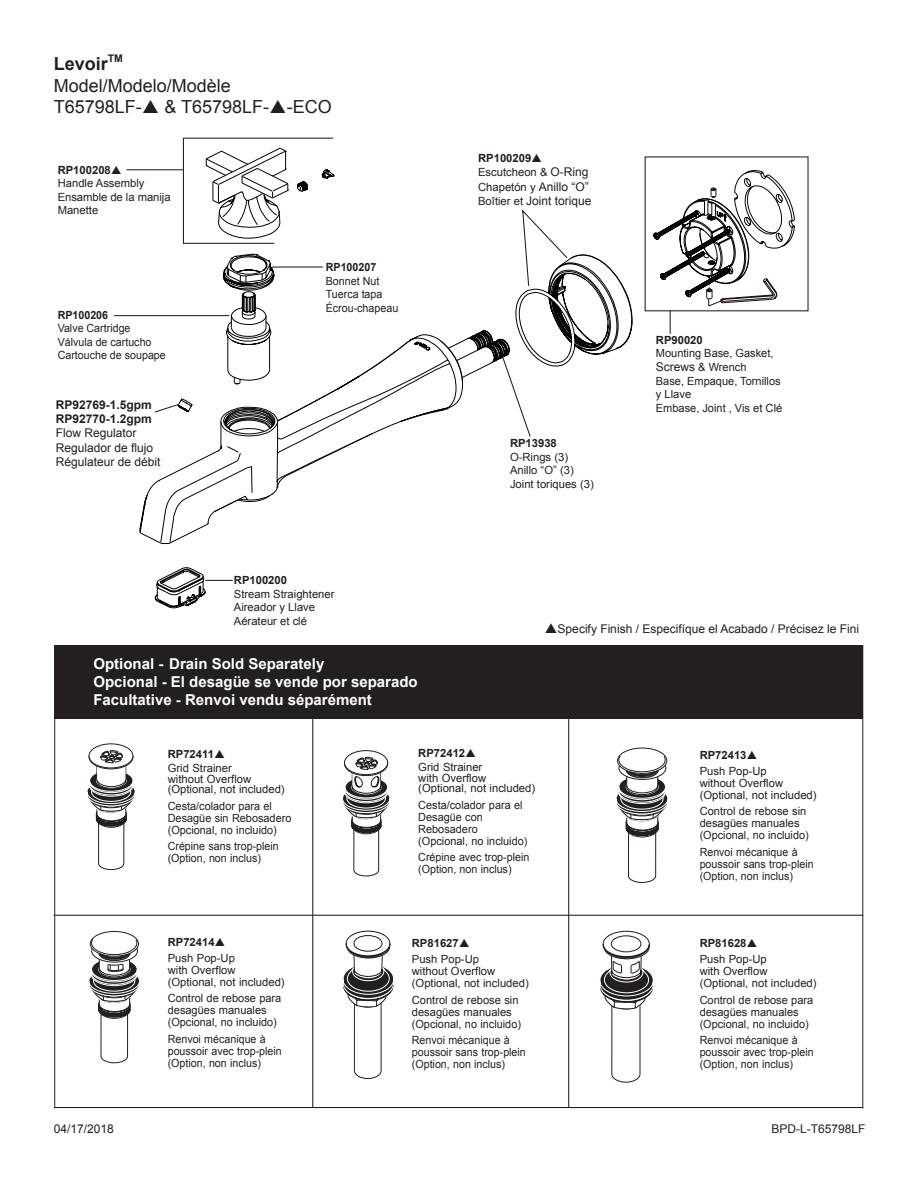
<style>
.page{position:relative;width:918px;height:1188px;background:#fff}
.page>*{position:absolute;margin:0;border:0;box-sizing:border-box;transform-origin:0 0}
.t1{font:18px/21.6px "Arial";color:#231f20}
.t2{font:700 18px "Arial";color:#231f20}
.t3{font:700 15px/18px "Arial";color:#fff}
.t4{font:12.15px "Arial";color:#231f20}
.t5{font:12px/14.4px "Arial";color:#231f20}
.t6{font:700 12px/14.4px "Arial";color:#231f20}
.t7{font:11.25px/12px "Arial";color:#231f20}
.t8{font:11.25px/12px "Arial";color:#231f20;scale:.95 1}
.t9{font:700 11.25px "Arial";color:#231f20}
.t10{font:700 11.25px "Arial";color:#231f20;scale:.95 1}
.t11{font:700 10.5px "Arial";color:#231f20}
.s1{font-weight:700}
.s2{font-size:12px}
.s3{font-size:11.25px}
</style>
<div class="page">
<svg style="left:140px;top:170px;width:210px;height:362px"></svg>
<svg style="left:654px;top:170px;width:141px;height:164px"></svg>
<hr style="left:126px;top:169px;width:57px;height:1px;background:#231f20">
<svg style="left:155px;top:567px;width:78px;height:41px"></svg>
<svg style="left:89px;top:931px;width:51px;height:132px"></svg>
<svg style="left:342px;top:750px;width:48px;height:126px"></svg>
<svg style="left:87px;top:744px;width:48px;height:126px"></svg>
<div style="left:54px;top:645px;width:809px;height:74px;background:#231f20"></div>
<hr style="left:568px;top:719px;width:1px;height:388px;background:#231f20">
<hr style="left:312px;top:719px;width:1px;height:388px;background:#231f20">
<hr style="left:54px;top:915px;width:809px;height:1px;background:#231f20">
<svg style="left:343px;top:931px;width:51px;height:148px"></svg>
<svg style="left:600px;top:931px;width:54px;height:152px"></svg>
<svg style="left:616px;top:748px;width:52px;height:135px"></svg>
<hr style="left:114px;top:315px;width:115px;height:1px;background:#231f20">
<svg style="left:154px;top:137px;width:478px;height:308px"></svg>
<h1 class="t2" style="left:54px;top:52px;width:56px">Levoir</h1>
<p class="t11" style="left:108px;top:51px;width:17px">TM</p>
<h1 class="t1" style="left:54px;top:75px;width:179px">Model/Modelo/Modèle<br>T65798LF-</h1>
<h1 class="t1" style="left:164px;top:96px;width:169px">&amp; T65798LF- -ECO</h1>
<p class="t9" style="left:58px;top:162px;width:55px">RP100208</p>
<p class="t7" style="left:58px;top:177px;width:114px;line-height:13.5px">Handle Assembly<br>Ensamble de la manija<br>Manette</p>
<p class="t10" style="left:58px;top:307px;width:55px">RP100206</p>
<p class="t8" style="left:58px;top:321px;width:115px;line-height:13.5px">Valve Cartridge<br>Válvula de cartucho<br>Cartouche de soupape</p>
<p class="t6" style="left:56px;top:398px;width:98px">RP92769-1.5gpm<br>RP92770-1.2gpm</p>
<p class="t5" style="left:56px;top:426px;width:106px">Flow Regulator<br>Regulador de flujo<br>Régulateur de débit</p>
<p class="t10" style="left:326px;top:260px;width:55px">RP100207</p>
<p class="t8" style="left:326px;top:274px;width:78px;line-height:13.5px">Bonnet Nut<br>Tuerca tapa<br>Écrou-chapeau</p>
<p class="t9" style="left:234px;top:573px;width:55px">RP100200</p>
<p class="t7" style="left:234px;top:587px;width:102px;line-height:13.5px">Stream Straightener<br>Aireador y Llave<br>Aérateur et clé</p>
<h2 class="t3" style="left:93px;top:656px;width:326px">Optional - Drain Sold Separately<br>Opcional - El desagüe se vende por separado<br>Facultative - Renvoi vendu séparément</h2>
<p class="t7" style="left:478px;top:151px;width:112px;line-height:14.1px"><span class="s1">RP100209<br></span>Escutcheon &amp; <span class="s2">O-Ring<br></span>Chapetón y <span class="s2">Anillo “O”</span></p>
<p class="t5" style="left:478px;top:194px;width:115px"><span class="s3">Boîtier et</span> Joint torique</p>
<p class="t9" style="left:510px;top:436px;width:48px">RP13938</p>
<p class="t7" style="left:510px;top:450px;width:85px;line-height:13.5px">O-Rings (3)<br>Anillo “O” (3)<br>Joint toriques (3)</p>
<p class="t9" style="left:656px;top:332px;width:48px">RP90020</p>
<p class="t7" style="left:656px;top:346px;width:128px;line-height:13.6px">Mounting Base, Gasket,<br><span class="s2">Screws</span> &amp; Wrench<br>Base, Empaque, Tornillos y Llave<br>Embase, Joint , Vis et Clé</p>
<p class="t5" style="left:558px;top:621px;width:303px">Specify Finish / Especifíque el Acabado / Précisez le Fini</p>
<p class="t4" style="left:54px;top:1121px;width:62px">04/17/2018</p>
<p class="t9" style="left:168px;top:746px;width:48px">RP72411</p>
<p class="t7" style="left:168px;top:763px;width:118px;line-height:10.5px">Grid Strainer<br>without Overflow (Optional, not included)</p>
<p class="t7" style="left:168px;top:800px;width:125px">Cesta/colador para el<br>Desagüe sin Rebosadero (Opcional, no incluido)</p>
<p class="t8" style="left:168px;top:840px;width:118px">Crépine sans trop-plein (Option, non inclus)</p>
<p class="t9" style="left:168px;top:934px;width:48px">RP72414</p>
<p class="t7" style="left:168px;top:952px;width:118px">Push Pop-Up<br>with Overflow (Optional, not included)</p>
<p class="t7" style="left:168px;top:993px;width:115px">Control de rebose para desagües manuales (Opcional, no incluido)</p>
<p class="t8" style="left:168px;top:1033px;width:122px">Renvoi mécanique à poussoir avec trop-plein (Option, non inclus)</p>
<p class="t9" style="left:418px;top:745px;width:48px">RP72412</p>
<p class="t7" style="left:418px;top:762px;width:118px;line-height:10.5px">Grid Strainer<br>with Overflow (Optional, not included)</p>
<p class="t7" style="left:418px;top:799px;width:111px">Cesta/colador para el<br>Desagüe con<br>Rebosadero (Opcional, no incluido)</p>
<p class="t8" style="left:418px;top:851px;width:118px">Crépine avec trop-plein (Option, non inclus)</p>
<p class="t9" style="left:412px;top:935px;width:48px">RP81627</p>
<p class="t7" style="left:412px;top:953px;width:118px">Push Pop-Up<br>without Overflow (Optional, not included)</p>
<p class="t7" style="left:412px;top:994px;width:111px">Control de rebose sin desagües manuales (Opcional, no incluido)</p>
<p class="t8" style="left:412px;top:1034px;width:122px">Renvoi mécanique à poussoir sans trop-plein (Option, non inclus)</p>
<p class="t9" style="left:700px;top:747px;width:48px">RP72413</p>
<p class="t7" style="left:700px;top:765px;width:118px">Push Pop-Up<br>without Overflow (Optional, not included)</p>
<p class="t7" style="left:700px;top:806px;width:111px">Control de rebose sin desagües manuales (Opcional, no incluido)</p>
<p class="t8" style="left:700px;top:846px;width:122px">Renvoi mécanique à poussoir sans trop-plein (Option, non inclus)</p>
<p class="t9" style="left:700px;top:935px;width:48px">RP81628</p>
<p class="t7" style="left:700px;top:953px;width:118px">Push Pop-Up<br>with Overflow (Optional, not included)</p>
<p class="t7" style="left:700px;top:994px;width:115px">Control de rebose para desagües manuales (Opcional, no incluido)</p>
<p class="t8" style="left:700px;top:1034px;width:122px">Renvoi mécanique à poussoir avec trop-plein (Option, non inclus)</p>
<p class="t5" style="left:771px;top:1121px;width:96px">BPD-L-T65798LF</p>
</div>
